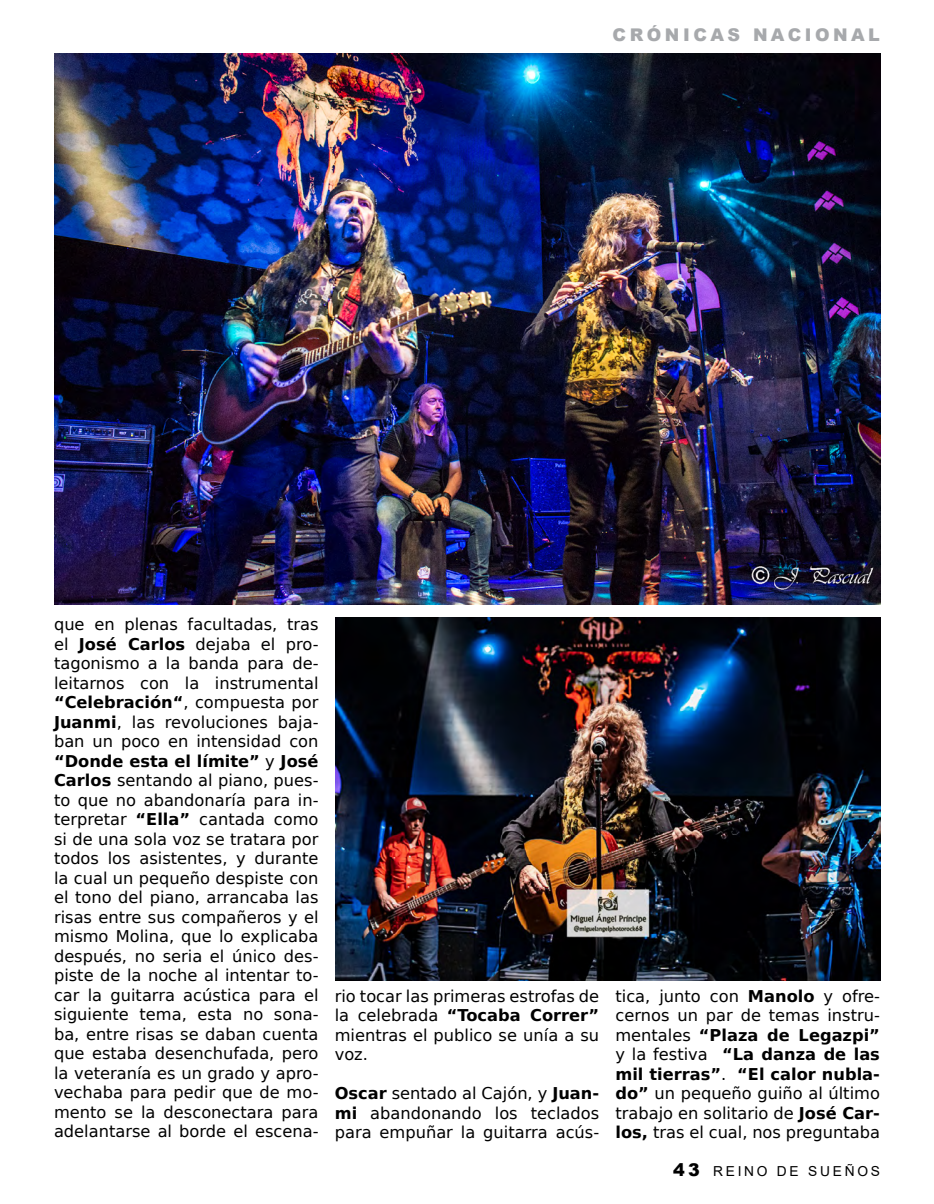
<style>
.page{position:relative;width:934px;height:1204px;background:#fff}
.page>*{position:absolute;margin:0;border:0;box-sizing:border-box;transform-origin:0 0}
.t1{font:900 17.5px "Arial";letter-spacing:.2em;color:#a7a9ac}
.t2{font:16.25px/19.5px "DejaVu Sans";color:#000;text-align:justify}
.t3{font:13.75px "Arial";letter-spacing:.2em;color:#000}
.s1{font-weight:700}
.s2{font-weight:900;font-size:17.5px}
</style>
<div class="page">
<img style="left:54px;top:53px;width:826px;height:551px">
<img style="left:335px;top:618px;width:545px;height:362px">
<p class="t1" style="left:612px;top:22px;width:269px">CRÓNICAS NACIONAL</p>
<p class="t2" style="left:54px;top:614px;width:266px">que en plenas facultadas, tras el <span class="s1">José Carlos</span> dejaba el pro&shy;tagonismo a la banda para de&shy;leitarnos con la instrumental <span class="s1">“Celebración“</span>, compuesta por <span class="s1">Juanmi</span>, las revoluciones baja&shy;ban un poco en intensidad con <span class="s1">“Donde esta el límite”</span> y <span class="s1">José Carlos</span> sentando al piano, pues&shy;to que no abandonaría para in&shy;terpretar <span class="s1">“Ella”</span> cantada como si de una sola voz se tratara por todos los asistentes, y durante la cual un pequeño despiste con el tono del piano, arrancaba las risas entre sus compañeros y el mismo Molina, que lo explicaba después, no seria el único des&shy;piste de la noche al intentar to&shy;car la guitarra acústica para el siguiente tema, esta no sona&shy;ba, entre risas se daban cuenta que estaba desenchufada, pero la veteranía es un grado y apro&shy;vechaba para pedir que de mo&shy;mento se la desconectara para adelantarse al borde el escena-</p>
<p class="t2" style="left:335px;top:985px;width:266px">rio tocar las primeras estrofas de la celebrada <span class="s1">“Tocaba Correr” </span>mientras el publico se unía a su voz.</p>
<p class="t2" style="left:335px;top:1083px;width:266px"><span class="s1">Oscar</span> sentado al Cajón, y <span class="s1">Juan&shy;mi</span> abandonando los teclados para empuñar la guitarra acús-</p>
<p class="t2" style="left:615px;top:985px;width:266px">tica, junto con <span class="s1">Manolo</span> y ofre&shy;cernos un par de temas instru&shy;mentales <span class="s1">“Plaza de Legazpi” </span>y la festiva <span class="s1">“La danza de las mil tierras”</span>. <span class="s1">“El calor nubla&shy;do”</span> un pequeño guiño al último trabajo en solitario de <span class="s1">José Car&shy;los,</span> tras el cual, nos preguntaba</p>
<p class="t3" style="left:673px;top:1161px;width:208px"><span class="s2">43</span> REINO DE SUEÑOS</p>
</div>
